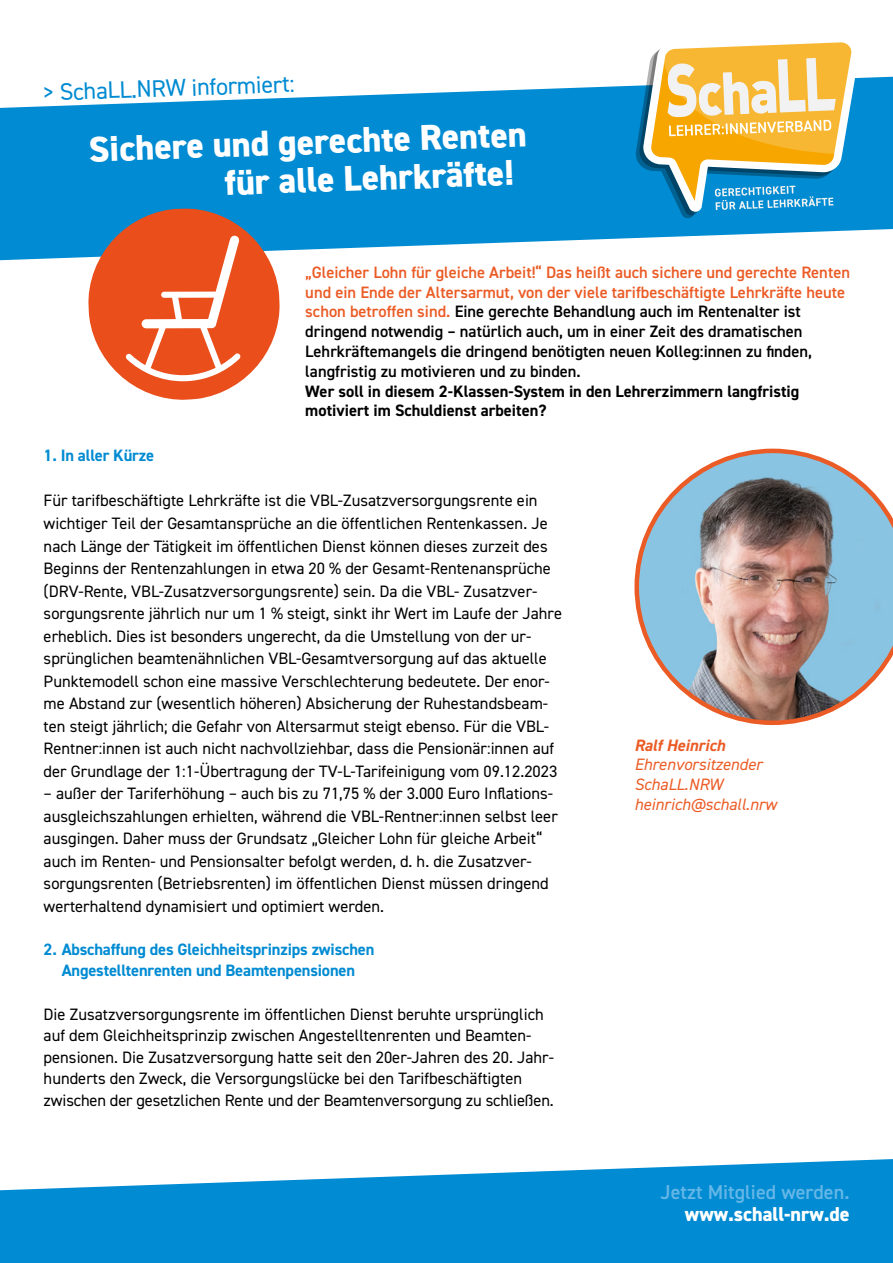
<style>
.page{position:relative;width:893px;height:1263px;background:#fff}
.page>*{position:absolute;margin:0;border:0;box-sizing:border-box;transform-origin:0 0}
.t1{font:800 36px/38.1px "DIN2014";color:#fff}
.t2{font:24px "DIN2014";color:#008bd2}
.t3{font:600 20.1px "DIN2014";color:#64b6e7}
.t4{font:800 20.1px "DIN2014";color:#fff}
.t5{font:16.5px/22.5px "DIN2014";color:#000}
.t6{font:600 16.5px/19.8px "DIN2014";color:#000}
.t7{font:700 16.5px/21.6px "DIN2014";letter-spacing:-.01em;color:#008bd2;text-align:center}
.t8{font:700 16.5px/19.8px "DIN2014";color:#000}
.t9{font:italic 16.5px/19.8px "DIN2014";color:#eb5b25}
.t10{font:italic 700 16.5px "DIN2014";color:#eb5b25}
.s1{color:#eb5b25}
</style>
<div class="page">
<svg style="left:0;top:77px;width:893px;height:183px;fill:#008bd2"></svg>
<svg style="left:636px;top:42px;width:224px;height:176px"></svg>
<svg style="left:0;top:1159px;width:893px;height:104px;background:#269cd8"></svg>
<img style="left:634px;top:449px;width:259px;height:276px">
<svg style="left:87px;top:207px;width:194px;height:193px"></svg>
<h2 class="t2" style="left:42px;top:77px;width:254px;rotate:-2deg">&gt; SchaLL.NRW informiert:</h2>
<h1 class="t1" style="left:223px;top:126px;width:305px;text-indent:-135px;rotate:-2deg">Sichere und gerechte Renten für alle Lehrkräfte!</h1>
<p class="t6" style="left:305px;top:262px;width:546px"><span class="s1">„Gleicher Lohn für gleiche Arbeit!“ Das heißt auch sichere und gerechte Renten und ein Ende der Altersarmut, von der viele tarifbeschäftigte Lehrkräfte heute schon betroffen sind.</span> Eine gerechte Behandlung auch im Rentenalter ist dringend notwendig – natürlich auch, um in einer Zeit des dramatischen Lehrkräftemangels die dringend benötigten neuen Kolleg:innen zu finden, langfristig zu motivieren und zu binden.</p>
<p class="t8" style="left:305px;top:381px;width:495px">Wer soll in diesem 2-Klassen-System in den Lehrerzimmern langfristig motiviert im Schuldienst arbeiten?</p>
<p class="t7" style="left:44px;top:445px;width:112px">1. In aller Kürze</p>
<p class="t5" style="left:44px;top:489px;width:520px">Für tarifbeschäftigte Lehrkräfte ist die VBL-Zusatzversorgungsrente ein wichtiger Teil der Gesamtansprüche an die öffentlichen Rentenkassen. Je nach Länge der Tätigkeit im öffentlichen Dienst können dieses zurzeit des Beginns der Rentenzahlungen in etwa 20 % der Gesamt-Rentenansprüche (DRV-Rente, VBL-Zusatzversorgungsrente) sein. Da die VBL- Zusatzver&shy;sorgungsrente jährlich nur um 1 % steigt, sinkt ihr Wert im Laufe der Jahre erheblich. Dies ist besonders ungerecht, da die Umstellung von der ur&shy;sprünglichen beamtenähnlichen VBL-Gesamtversorgung auf das aktuelle Punktemodell schon eine massive Verschlechterung bedeutete. Der enor&shy;me Abstand zur (wesentlich höheren) Absicherung der Ruhestandsbeam&shy;ten steigt jährlich; die Gefahr von Altersarmut steigt ebenso. Für die VBL-Rentner:innen ist auch nicht nachvollziehbar, dass die Pensionär:innen auf der Grundlage der 1:1-Übertragung der TV-L-Tarifeinigung vom 09.12.2023</p>
<p class="t5" style="left:44px;top:782px;width:516px">– außer der Tariferhöhung – auch bis zu 71,75 % der 3.000 Euro Inflations&shy;ausgleichszahlungen erhielten, während die VBL-Rentner:innen selbst leer ausgingen. Daher muss der Grundsatz „Gleicher Lohn für gleiche Arbeit“ auch im Renten- und Pensionsalter befolgt werden, d. h. die Zusatzver&shy;sorgungsrenten (Betriebsrenten) im öffentlichen Dienst müssen dringend werterhaltend dynamisiert und optimiert werden.</p>
<p class="t7" style="left:44px;top:938px;width:332px">2. Abschaffung des Gleichheitsprinzips zwischen<br>Angestelltenrenten und Beamtenpensionen</p>
<p class="t5" style="left:44px;top:1003px;width:512px;line-height:21.6px">Die Zusatzversorgungsrente im öffentlichen Dienst beruhte ursprünglich auf dem Gleichheitsprinzip zwischen Angestelltenrenten und Beamten&shy;pensionen. Die Zusatzversorgung hatte seit den 20er-Jahren des 20. Jahr&shy;hunderts den Zweck, die Versorgungslücke bei den Tarifbeschäftigten zwischen der gesetzlichen Rente und der Beamtenversorgung zu schließen.</p>
<p class="t10" style="left:634px;top:734px;width:92px">Ralf Heinrich</p>
<p class="t9" style="left:634px;top:754px;width:144px">Ehrenvorsitzender<br>SchaLL.NRW heinrich@schall.nrw</p>
<p class="t3" style="left:661px;top:1178px;width:190px">Jetzt Mitglied werden.</p>
<p class="t4" style="left:685px;top:1201px;width:166px">www.schall-nrw.de</p>
</div>
